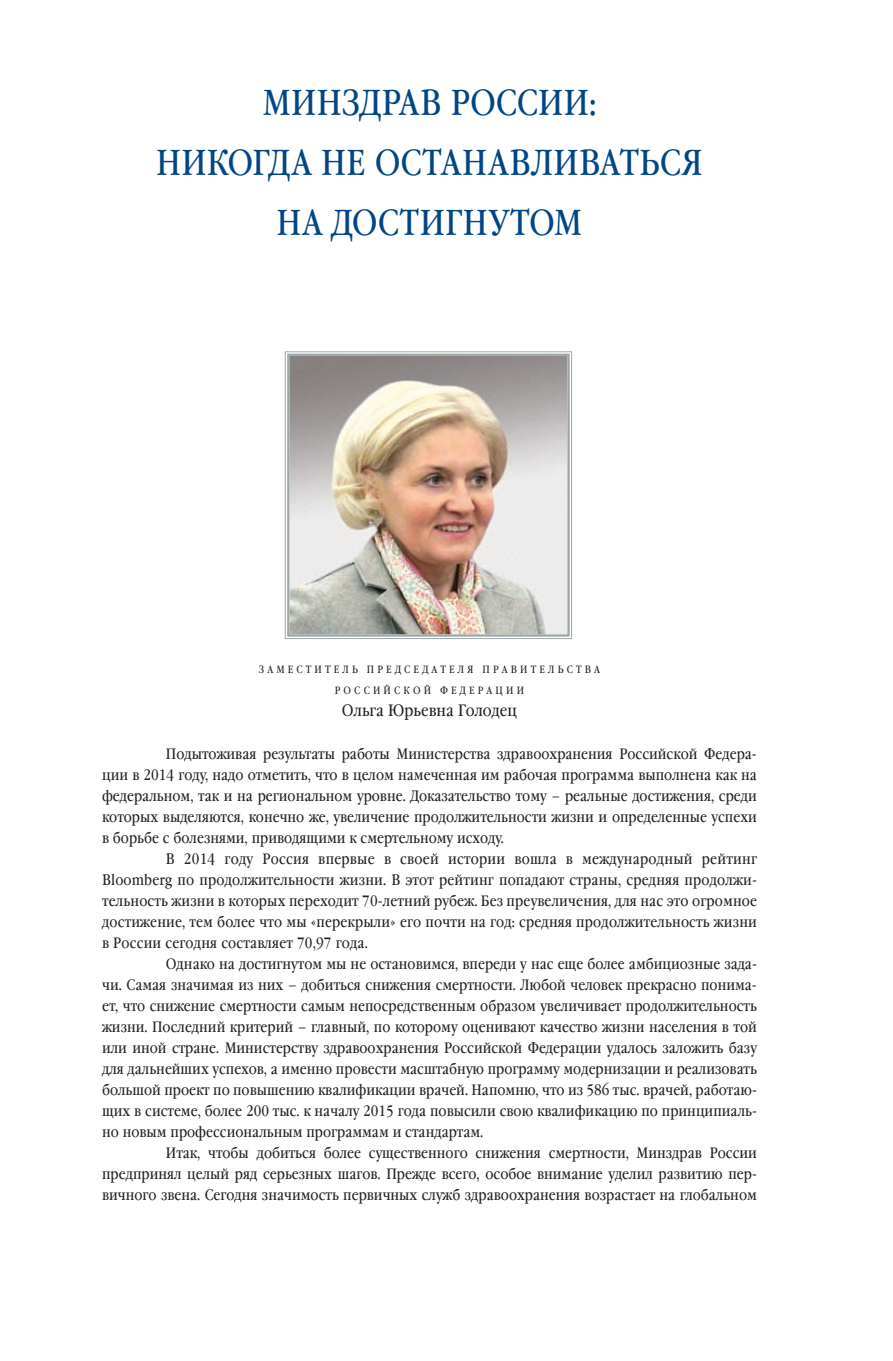
<style>
.page{position:relative;width:893px;height:1361px;background:#fff}
.page>*{position:absolute;margin:0;border:0;box-sizing:border-box;transform-origin:0 0}
.t1{font:36px "Garamond Book Narrow C";letter-spacing:.1em;color:#004684}
.t2{font:16.5px "Garamond Book Narrow C";color:#231f20}
.t3{font:15px "Garamond Book Narrow C";color:#231f20}
.t4{font:10.5px "Garamond Book Narrow C";letter-spacing:.395em;color:#231f20}
</style>
<div class="page">
<img style="left:285px;top:351px;width:287px;height:288px">
<div style="left:287px;top:354px;width:283px;height:283px;border:2px solid #9ea7a7"></div>
<h1 class="t1" style="left:262px;top:83px;width:24px">Минздрав</h1>
<h1 class="t1" style="left:451px;top:83px;width:44px">России</h1>
<h1 class="t1" style="left:589px;top:83px;width:9px">:</h1>
<h1 class="t1" style="left:156px;top:143px;width:24px">никогда</h1>
<h1 class="t1" style="left:321px;top:143px;width:144px">не останавлива</h1>
<h1 class="t1" style="left:620px;top:143px;width:81px">ться</h1>
<h1 class="t1" style="left:276px;top:203px;width:79px">на дос</h1>
<h1 class="t1" style="left:400px;top:203px;width:44px">тигну</h1>
<h1 class="t1" style="left:510px;top:203px;width:73px">том</h1>
<p class="t4" style="left:259px;top:663px;width:84px">Замес титель</p>
<p class="t4" style="left:367px;top:663px;width:21px">П редседа</p>
<p class="t4" style="left:441px;top:663px;width:62px">тел я Прави</p>
<p class="t4" style="left:531px;top:663px;width:18px">т ельс</p>
<p class="t4" style="left:576px;top:663px;width:18px">т ва</p>
<p class="t4" style="left:335px;top:684px;width:20px">Р оссийской</p>
<p class="t4" style="left:440px;top:684px;width:22px">Ф едерации</p>
<p class="t2" style="left:342px;top:701px;width:177px">Ольга Юрьевна Голодец</p>
<p class="t3" style="left:166px;top:746px;width:593px">Подытоживая результаты работы Министерства здравоохранения Российской Федера-</p>
<p class="t3" style="left:102px;top:767px;width:656px">ции в 2014 году, надо отметить, что в целом намеченная им рабочая программа выполнена как на</p>
<p class="t3" style="left:102px;top:788px;width:656px">федеральном, так и на региональном уровне. Доказательство тому – реальные достижения, среди</p>
<p class="t3" style="left:102px;top:809px;width:656px">которых выделяются, конечно же, увеличение продолжительности жизни и определенные успехи</p>
<p class="t3" style="left:102px;top:830px;width:403px">в борьбе с болезнями, приводящими к смертельному исходу.</p>
<p class="t3" style="left:166px;top:851px;width:593px">В 2014 году Россия впервые в своей истории вошла в международный рейтинг</p>
<p class="t3" style="left:102px;top:872px;width:656px">Bloomberg по продолжительности жизни. В этот рейтинг попадают страны, средняя продолжи-</p>
<p class="t3" style="left:102px;top:893px;width:656px">тельность жизни в которых переходит 70-летний рубеж. Без преувеличения, для нас это огромное</p>
<p class="t3" style="left:102px;top:914px;width:656px">достижение, тем более что мы «перекрыли» его почти на год: средняя продолжительность жизни</p>
<p class="t3" style="left:102px;top:935px;width:267px">в России сегодня составляет 70,97 года.</p>
<p class="t3" style="left:166px;top:956px;width:593px">Однако на достигнутом мы не остановимся, впереди у нас еще более амбициозные зада-</p>
<p class="t3" style="left:102px;top:977px;width:656px">чи. Самая значимая из них – добиться снижения смертности. Любой человек прекрасно понима-</p>
<p class="t3" style="left:102px;top:998px;width:656px">ет, что снижение смертности самым непосредственным образом увеличивает продолжительность</p>
<p class="t3" style="left:102px;top:1019px;width:656px">жизни. Последний критерий – главный, по которому оценивают качество жизни населения в той</p>
<p class="t3" style="left:102px;top:1040px;width:656px">или иной стране. Министерству здравоохранения Российской Федерации удалось заложить базу</p>
<p class="t3" style="left:102px;top:1061px;width:656px">для дальнейших успехов, а именно провести масштабную программу модернизации и реализовать</p>
<p class="t3" style="left:102px;top:1082px;width:656px">большой проект по повышению квалификации врачей. Напомню, что из 586 тыс. врачей, работаю-</p>
<p class="t3" style="left:102px;top:1103px;width:656px">щих в системе, более 200 тыс. к началу 2015 года повысили свою квалификацию по принципиаль-</p>
<p class="t3" style="left:102px;top:1124px;width:383px">но новым профессиональным программам и стандартам.</p>
<p class="t3" style="left:166px;top:1145px;width:593px">Итак, чтобы добиться более существенного снижения смертности, Минздрав России</p>
<p class="t3" style="left:102px;top:1166px;width:656px">предпринял целый ряд серьезных шагов. Прежде всего, особое внимание уделил развитию пер-</p>
<p class="t3" style="left:102px;top:1187px;width:656px">вичного звена. Сегодня значимость первичных служб здравоохранения возрастает на глобальном</p>
</div>
